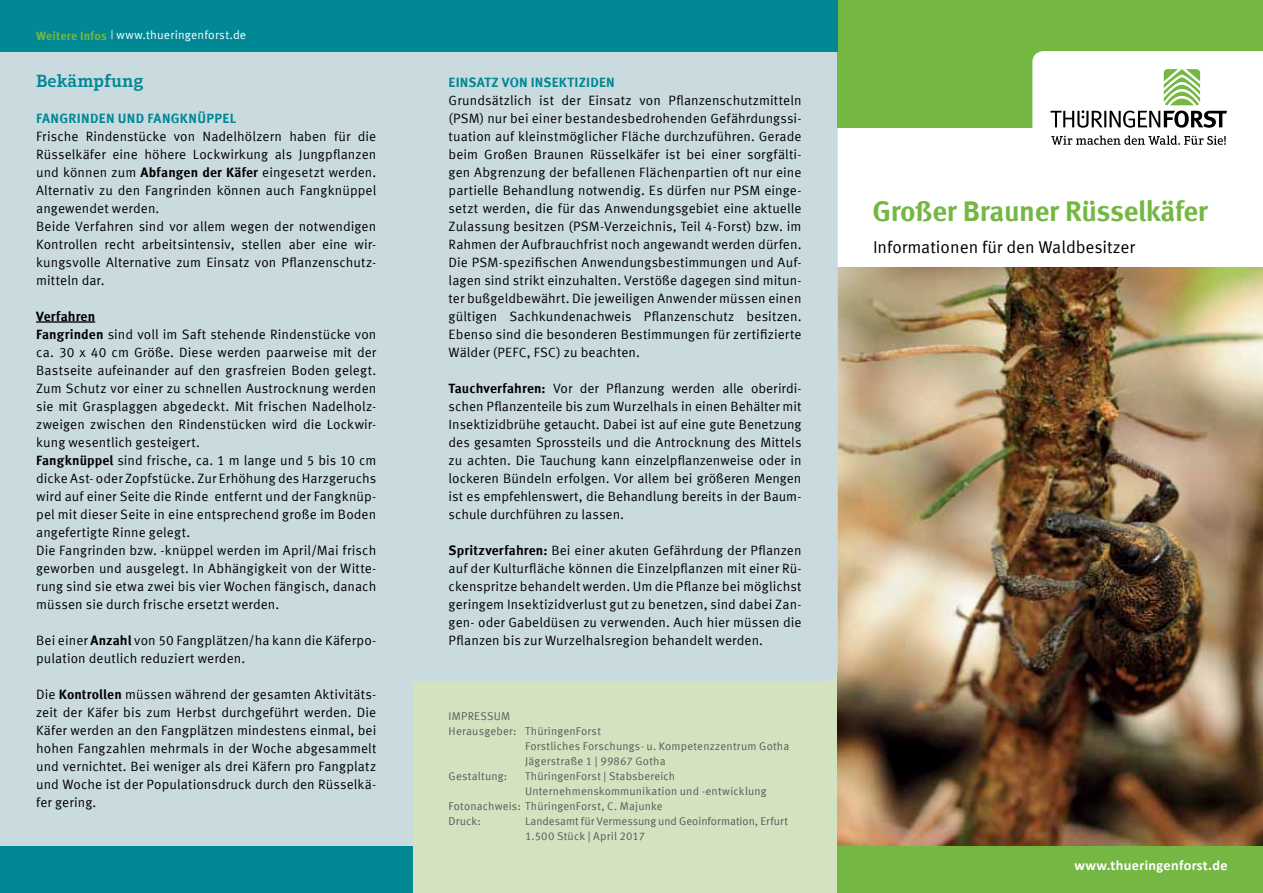
<style>
.page{position:relative;width:1263px;height:893px;background:#fff}
.page>*{position:absolute;margin:0;border:0;box-sizing:border-box;transform-origin:0 0}
.t1{font:700 28.5px "Meta Offc";letter-spacing:-.01em;color:#74b743}
.t2{font:600 18px "Aptifer Slab LT Pro";color:#008895}
.t3{font:17.25px "Meta Offc Norm";color:#000}
.t4{font:700 14.25px "Calibri";letter-spacing:.025em;color:#fff}
.t5{font:13.5px/18px "Meta Offc Norm";letter-spacing:.005em;color:#000;text-align:justify}
.t6{font:700 13.5px "Meta Offc";letter-spacing:.025em;color:#008895}
.t7{font:700 13.5px "Meta Offc";letter-spacing:.015em;color:#000}
.t8{font:12px "Meta Offc Norm";letter-spacing:.015em;color:#fff}
.t9{font:11.25px/15px "Meta Offc Norm";letter-spacing:.015em;color:#58595b}
.s1{font-family:"Meta Offc";font-weight:700;color:#74b743}
.s2{font-family:"Delicious"}
.s3{font-family:"Meta Offc";font-weight:700}
</style>
<div class="page">
<div style="left:412px;top:663px;width:426px;height:230px;background:#d3e3bf"></div>
<img style="left:838px;top:268px;width:425px;height:578px">
<div style="left:0;top:0;width:412px;height:884px;background:#cadbe0"></div>
<div style="left:412px;top:51px;width:426px;height:630px;background:#cadbe0"></div>
<div style="left:838px;top:0;width:425px;height:128px;background:#74b743"></div>
<svg style="left:1032px;top:51px;width:231px;height:94px"></svg>
<hr style="left:36px;top:321px;width:59px;height:2px;background:#000">
<div style="left:0;top:846px;width:412px;height:47px;background:#008895"></div>
<div style="left:838px;top:846px;width:425px;height:47px;background:#74b743"></div>
<div style="left:0;top:0;width:838px;height:51px;background:#008895"></div>
<p class="t8" style="left:36px;top:28px;width:212px"><span class="s1">Weitere Infos</span> <span class="s2">|</span> www.thueringenforst.de</p>
<h2 class="t2" style="left:36px;top:70px;width:109px">Bekämpfung</h2>
<p class="t6" style="left:36px;top:110px;width:202px">Fangrinden und Fangknüppel</p>
<p class="t5" style="left:36px;top:128px;width:342px;text-align:left">Frische Rindenstücke von Nadelhölzern haben für die Rüsselkäfer eine höhere Lockwirkung als Jungpflanzen und können zum <span class="s3">Abfangen der Käfer</span> eingesetzt werden.<br>Alternativ zu den Fangrinden können auch Fangknüppel angewendet werden.<br>Beide Verfahren sind vor allem wegen der notwendigen Kontrollen recht arbeitsintensiv, stellen aber eine wir&shy;kungsvolle Alternative zum Einsatz von Pflanzenschutz&shy;mitteln dar.</p>
<p class="t7" style="left:36px;top:308px;width:61px">Verfahren</p>
<p class="t5" style="left:36px;top:326px;width:342px;text-align:left"><span class="s3">Fangrinden</span> sind voll im Saft stehende Rindenstücke von ca. 30 x 40 cm Größe. Diese werden paarweise mit der Bastseite aufeinander auf den grasfreien Boden gelegt.<br>Zum Schutz vor einer zu schnellen Austrocknung werden sie mit Grasplaggen abgedeckt. Mit frischen Nadelholz&shy;zweigen zwischen den Rindenstücken wird die Lockwir&shy;kung wesentlich gesteigert.<br><span class="s3">Fangknüppel</span> sind frische, ca. 1 m lange und 5 bis 10 cm dicke Ast- oder Zopfstücke. Zur Erhöhung des Harzgeruchs wird auf einer Seite die Rinde entfernt und der Fangknüp&shy;pel mit dieser Seite in eine entsprechend große im Boden angefertigte Rinne gelegt.<br>Die Fangrinden bzw. -knüppel werden im April/Mai frisch geworben und ausgelegt. In Abhängigkeit von der Witte&shy;rung sind sie etwa zwei bis vier Wochen fängisch, danach müssen sie durch frische ersetzt werden.</p>
<p class="t5" style="left:36px;top:632px;width:342px">Bei einer <span class="s3">Anzahl</span> von 50 Fangplätzen/ha kann die Käferpo&shy;pulation deutlich reduziert werden.</p>
<p class="t5" style="left:36px;top:686px;width:342px">Die <span class="s3">Kontrollen</span> müssen während der gesamten Aktivitäts&shy;zeit der Käfer bis zum Herbst durchgeführt werden. Die Käfer werden an den Fangplätzen mindestens einmal, bei hohen Fangzahlen mehrmals in der Woche abgesammelt und vernichtet. Bei weniger als drei Käfern pro Fangplatz und Woche ist der Populationsdruck durch den Rüsselkä&shy;fer gering.</p>
<p class="t6" style="left:449px;top:74px;width:168px">Einsatz von Insektiziden</p>
<p class="t5" style="left:449px;top:92px;width:354px">Grundsätzlich ist der Einsatz von Pflanzenschutzmitteln (PSM) nur bei einer bestandesbedrohenden Gefährdungssi&shy;tuation auf kleinstmöglicher Fläche durchzuführen. Gerade beim Großen Braunen Rüsselkäfer ist bei einer sorgfälti&shy;gen Abgrenzung der befallenen Flächenpartien oft nur eine partielle Behandlung notwendig. Es dürfen nur PSM einge&shy;setzt werden, die für das Anwendungsgebiet eine aktuelle Zulassung besitzen (PSM-Verzeichnis, Teil 4-Forst) bzw. im Rahmen der Aufbrauchfrist noch angewandt werden dürfen.<br>Die PSM-spezifischen Anwendungsbestimmungen und Auf&shy;lagen sind strikt einzuhalten. Verstöße dagegen sind mitun&shy;ter bußgeldbewährt. Die jeweiligen Anwender müssen einen gültigen Sachkundenachweis Pflanzenschutz besitzen.<br>Ebenso sind die besonderen Bestimmungen für zertifizierte Wälder (PEFC, FSC) zu beachten.</p>
<p class="t5" style="left:449px;top:379px;width:354px"><span class="s3">Tauchverfahren:</span> Vor der Pflanzung werden alle oberirdi&shy;schen Pflanzenteile bis zum Wurzelhals in einen Behälter mit Insektizidbrühe getaucht. Dabei ist auf eine gute Benetzung des gesamten Sprossteils und die Antrocknung des Mittels zu achten. Die Tauchung kann einzelpflanzenweise oder in lockeren Bündeln erfolgen. Vor allem bei größeren Mengen ist es empfehlenswert, die Behandlung bereits in der Baum&shy;schule durchführen zu lassen.</p>
<p class="t5" style="left:449px;top:541px;width:354px"><span class="s3">Spritzverfahren:</span> Bei einer akuten Gefährdung der Pflanzen auf der Kulturfläche können die Einzelpflanzen mit einer Rü&shy;ckenspritze behandelt werden. Um die Pflanze bei möglichst geringem Insektizidverlust gut zu benetzen, sind dabei Zan&shy;gen- oder Gabeldüsen zu verwenden. Auch hier müssen die Pflanzen bis zur Wurzelhalsregion behandelt werden.</p>
<p class="t9" style="left:449px;top:708px;width:63px">IMPRESSUM</p>
<p class="t9" style="left:449px;top:723px;width:154px">Herausgeber: ThüringenForst</p>
<p class="t9" style="left:525px;top:738px;width:266px">Forstliches Forschungs- u. Kompetenzzentrum Gotha</p>
<p class="t9" style="left:525px;top:753px;width:142px">Jägerstraße 1 | 99867 Gotha</p>
<p class="t9" style="left:449px;top:768px;width:60px">Gestaltung:</p>
<p class="t9" style="left:525px;top:768px;width:152px">ThüringenForst | Stabsbereich</p>
<p class="t9" style="left:525px;top:783px;width:243px">Unternehmenskommunikation und -entwicklung</p>
<p class="t9" style="left:449px;top:798px;width:216px">Fotonachweis: ThüringenForst, C. Majunke</p>
<p class="t9" style="left:449px;top:813px;width:34px">Druck:</p>
<p class="t9" style="left:525px;top:813px;width:264px">Landesamt für Vermessung und Geoinformation, Erfurt<br>1.500 Stück | April 2017</p>
<h1 class="t1" style="left:872px;top:194px;width:337px">Großer Brauner Rüsselkäfer</h1>
<p class="t3" style="left:873px;top:237px;width:264px">Informationen für den Waldbesitzer</p>
<p class="t4" style="left:1074px;top:855px;width:155px">www.thueringenforst.de</p>
</div>
